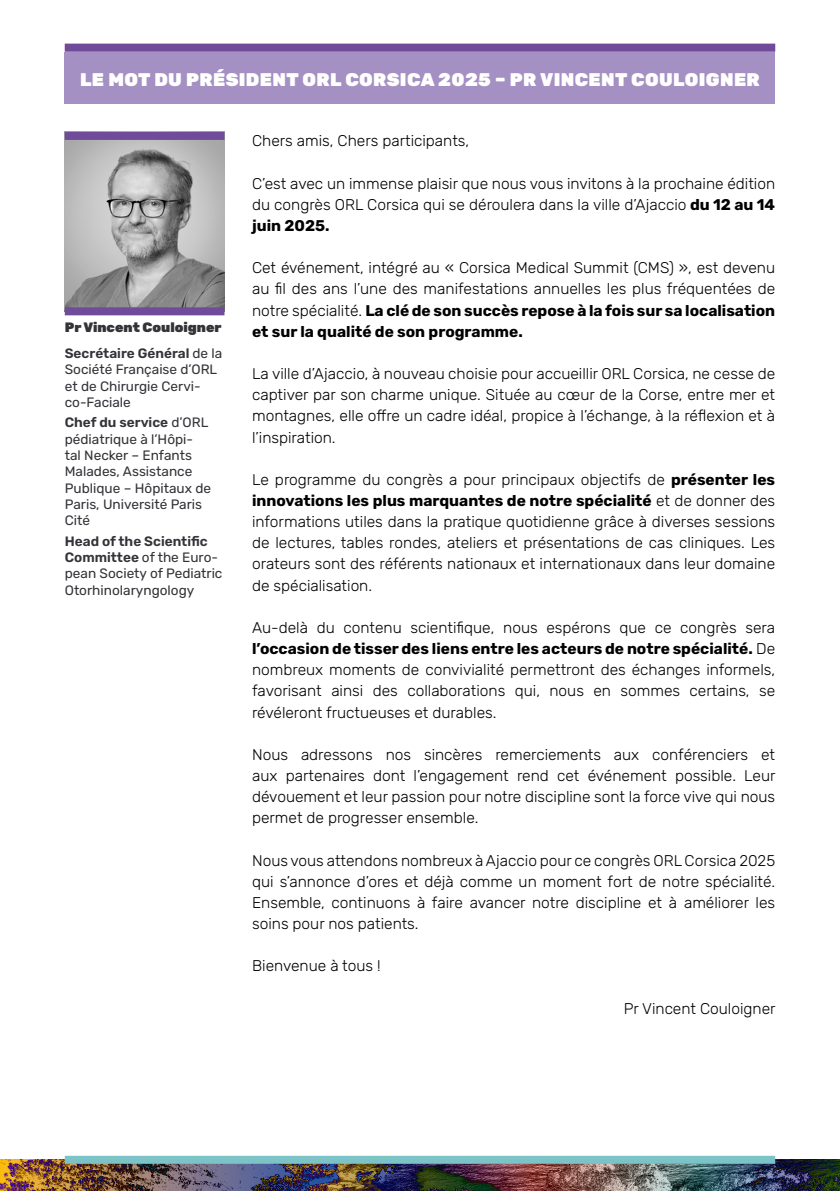
<style>
.page{position:relative;width:840px;height:1191px;background:#fff}
.page>*{position:absolute;margin:0;border:0;box-sizing:border-box;transform-origin:0 0}
.t1{font:900 18.4px "Rubik";letter-spacing:.02em;color:#fff}
.t2{font:300 15.6px/21.2px "Rubik";color:#000;text-align:justify}
.t3{font:13.6px/16.4px "Rubik";color:#333438}
.t4{font:900 13.6px/26px "Rubik";color:#333438}
.s1{font-weight:600}
.s2{font-weight:400}
.s3{font-weight:700}
</style>
<div class="page">
<div style="left:65px;top:52px;width:709px;height:52px;background:#a590c4"></div>
<div style="left:65px;top:44px;width:709px;height:8px;background:#6f4b99"></div>
<img style="left:65px;top:140px;width:159px;height:167px">
<div style="left:65px;top:132px;width:159px;height:8px;background:#6f4b99"></div>
<div style="left:65px;top:307px;width:159px;height:8px;background:#6f4b99"></div>
<img style="left:0;top:1159px;width:839px;height:32px">
<div style="left:65px;top:1155px;width:709px;height:8px;background:#7bc3c7"></div>
<p class="t1" style="left:80px;top:69px;width:681px">LE MOT DU PRÉSIDENT ORL CORSICA 2025 – PR VINCENT COULOIGNER</p>
<p class="t1" style="left:390px;top:69px;width:61px">ÉDITO</p>
<p class="t4" style="left:65px;top:315px;width:159px">Pr Vincent Couloigner<br><span class="s1">Secrétaire Général</span> <span class="s2">de la</span></p>
<p class="t3" style="left:65px;top:362px;width:154px">Société Française d’ORL et de Chirurgie Cervi&shy;co-Faciale</p>
<p class="t3" style="left:65px;top:415px;width:148px"><span class="s1">Chef du service</span> d’ORL pédiatrique à l’Hôpi&shy;tal Necker – Enfants<br>Malades, Assistance<br>Publique – Hôpitaux de<br>Paris, Université Paris<br>Cité</p>
<p class="t3" style="left:65px;top:533px;width:159px"><span class="s1">Head of the Scientific<br>Committee</span> of the Euro&shy;pean Society of Pediatric<br>Otorhinolaryngology</p>
<p class="t2" style="left:252px;top:131px;width:218px">Chers amis, Chers participants,</p>
<p class="t2" style="left:252px;top:173px;width:524px">C’est avec un immense plaisir que nous vous invitons à la prochaine édition du congrès ORL Corsica qui se déroulera dans la ville d’Ajaccio <span class="s3">du 12 au 14 juin 2025.</span></p>
<p class="t2" style="left:252px;top:258px;width:524px">Cet événement, intégré au « Corsica Medical Summit (CMS) », est devenu au fil des ans l’une des manifestations annuelles les plus fréquentées de notre spécialité. <span class="s3">La clé de son succès repose à la fois sur sa localisation et sur la qualité de son programme.</span></p>
<p class="t2" style="left:252px;top:363px;width:524px">La ville d’Ajaccio, à nouveau choisie pour accueillir ORL Corsica, ne cesse de captiver par son charme unique. Située au cœur de la Corse, entre mer et montagnes, elle offre un cadre idéal, propice à l’échange, à la réflexion et à l’inspiration.</p>
<p class="t2" style="left:252px;top:469px;width:524px">Le programme du congrès a pour principaux objectifs de <span class="s3">présenter les innovations les plus marquantes de notre spécialité</span> et de donner des informations utiles dans la pratique quotidienne grâce à diverses sessions de lectures, tables rondes, ateliers et présentations de cas cliniques. Les orateurs sont des référents nationaux et internationaux dans leur domaine de spécialisation.</p>
<p class="t2" style="left:252px;top:617px;width:524px">Au-delà du contenu scientifique, nous espérons que ce congrès sera <span class="s3">l’occasion de tisser des liens entre les acteurs de notre spécialité.</span> De nombreux moments de convivialité permettront des échanges informels, favorisant ainsi des collaborations qui, nous en sommes certains, se révéleront fructueuses et durables.</p>
<p class="t2" style="left:252px;top:744px;width:524px">Nous adressons nos sincères remerciements aux conférenciers et aux partenaires dont l’engagement rend cet événement possible. Leur dévouement et leur passion pour notre discipline sont la force vive qui nous permet de progresser ensemble.</p>
<p class="t2" style="left:252px;top:850px;width:524px">Nous vous attendons nombreux à Ajaccio pour ce congrès ORL Corsica 2025 qui s’annonce d’ores et déjà comme un moment fort de notre spécialité.<br>Ensemble, continuons à faire avancer notre discipline et à améliorer les soins pour nos patients.</p>
<p class="t2" style="left:252px;top:955px;width:130px">Bienvenue à tous !</p>
<p class="t2" style="left:623px;top:998px;width:153px">Pr Vincent Couloigner</p>
</div>
